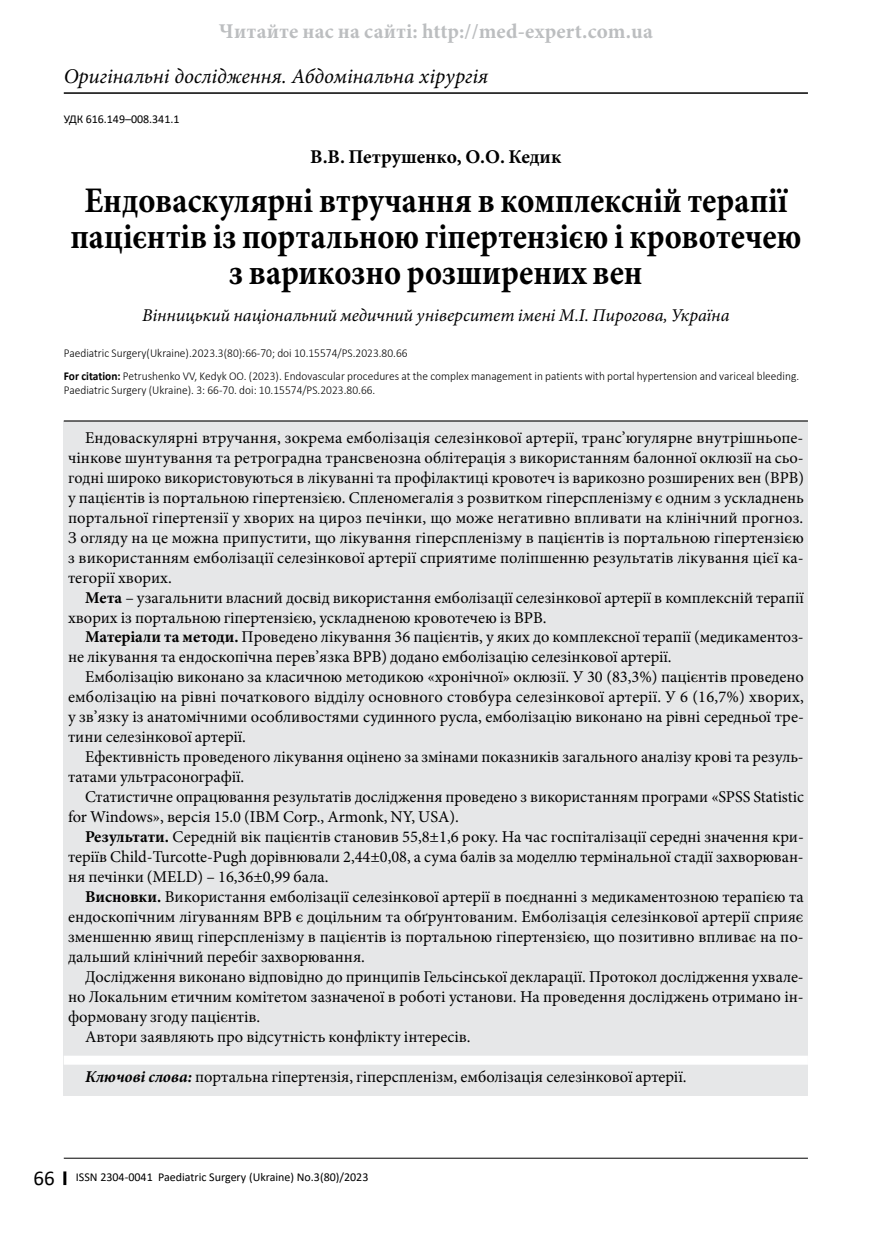
<style>
.page{position:relative;width:893px;height:1234px;background:#fff}
.page>*{position:absolute;margin:0;border:0;box-sizing:border-box;transform-origin:0 0}
.t1{font:700 36px/36px "Minion Pro";color:#000;text-align:center;scale:.9 1}
.t2{font:italic 21px "Minion Pro";color:#000}
.t3{font:700 21px "Minion Pro";letter-spacing:.01em;color:#bcbec0}
.t4{font:700 19.5px "Minion Pro";color:#000}
.t5{font:italic 18px "Minion Pro";color:#000}
.t6{font:16.5px/20px "Minion Pro";color:#000;text-align:justify}
.t7{font:300 12px/23px "Calibri";color:#000;scale:.95 1}
.t8{font:12px "Calibri";color:#000}
.s1{font-weight:700}
.s2{font-weight:700;font-style:italic}
.s3{font-size:21px}
</style>
<div class="page">
<hr style="left:64px;top:92px;width:744px;height:2px;background:#000">
<svg style="left:63px;top:1171px;width:3px;height:13px"></svg>
<hr style="left:64px;top:1157px;width:744px;height:1px;background:#000">
<div style="left:64px;top:421px;width:744px;height:674px;background:#e6e7e8"></div>
<hr style="left:64px;top:420px;width:744px;height:1px;background:#000">
<div style="left:64px;top:1055px;width:744px;height:9px;background:#fff"></div>
<p class="t3" style="left:219px;top:16px;width:435px">Читайте нас на сайті: http://med-expert.com.ua</p>
<p class="t2" style="left:64px;top:62px;width:426px">Оригінальні дослідження. Абдомінальна хірургія</p>
<p class="t8" style="left:64px;top:111px;width:117px">УДК 616.149–008.341.1</p>
<p class="t4" style="left:310px;top:143px;width:253px">В.В. Петрушенко, О.О. Кедик</p>
<h1 class="t1" style="left:70px;top:182px;width:814px">Ендоваскулярні втручання в комплексній терапії пацієнтів із портальною гіпертензією і кровотечею з варикозно розширених вен</h1>
<p class="t5" style="left:142px;top:303px;width:589px">Вінницький національний медичний університет імені М.І. Пирогова, Україна</p>
<p class="t7" style="left:64px;top:341px;width:776px">Paediatric Surgery(Ukraine).2023.3(80):66-70; doi 10.15574/PS.2023.80.66<br><span class="s1">For citation:</span> Petrushenko VV, Kedyk OO. (2023). Endovascular procedures at the complex management in patients with portal hypertension and variceal bleeding.</p>
<p class="t7" style="left:64px;top:378px;width:330px">Paediatric Surgery (Ukraine). 3: 66-70. doi: 10.15574/PS.2023.80.66.</p>
<p class="t6" style="left:68px;top:427px;width:737px;text-indent:17px">Ендоваскулярні втручання, зокрема емболізація селезінкової артерії, транс’югулярне внутрішньопе&shy;чінкове шунтування та ретроградна трансвенозна облітерація з використанням балонної оклюзії на сьо&shy;годні широко використовуються в лікуванні та профілактиці кровотеч із варикозно розширених вен (ВРВ) у пацієнтів із портальною гіпертензією. Спленомегалія з розвитком гіперспленізму є одним з ускладнень портальної гіпертензії у хворих на цироз печінки, що може негативно впливати на клінічний прогноз.<br>З огляду на це можна припустити, що лікування гіперспленізму в пацієнтів із портальною гіпертензією з використанням емболізації селезінкової артерії сприятиме поліпшенню результатів лікування цієї ка&shy;тегорії хворих.</p>
<p class="t6" style="left:68px;top:587px;width:737px;text-indent:17px"><span class="s1">Мета</span> – узагальнити власний досвід використання емболізації селезінкової артерії в комплексній терапії хворих із портальною гіпертензією, ускладненою кровотечею із ВРВ.</p>
<p class="t6" style="left:68px;top:627px;width:737px;text-indent:17px"><span class="s1">Матеріали та методи.</span> Проведено лікування 36 пацієнтів, у яких до комплексної терапії (медикаментоз&shy;не лікування та ендоскопічна перев’язка ВРВ) додано емболізацію селезінкової артерії.</p>
<p class="t6" style="left:68px;top:667px;width:737px;text-indent:17px">Емболізацію виконано за класичною методикою «хронічної» оклюзії. У 30 (83,3%) пацієнтів проведено емболізацію на рівні початкового відділу основного стовбура селезінкової артерії. У 6 (16,7%) хворих, у зв’язку із анатомічними особливостями судинного русла, емболізацію виконано на рівні середньої тре&shy;тини селезінкової артерії.</p>
<p class="t6" style="left:68px;top:747px;width:737px;text-indent:17px">Ефективність проведеного лікування оцінено за змінами показників загального аналізу крові та резуль&shy;татами ультрасонографії.</p>
<p class="t6" style="left:68px;top:786px;width:737px;text-indent:17px">Статистичне опрацювання результатів дослідження проведено з використанням програми «SPSS Statistic for Windows», версія 15.0 (IBM Corp., Armonk, NY, USA).</p>
<p class="t6" style="left:68px;top:826px;width:737px;text-indent:17px"><span class="s1">Результати.</span> Середній вік пацієнтів становив 55,8±1,6 року. На час госпіталізації середні значення кри&shy;теріїв Child-Turcotte-Pugh дорівнювали 2,44±0,08, а сума балів за моделлю термінальної стадії захворюван&shy;ня печінки (MELD) – 16,36±0,99 бала.</p>
<p class="t6" style="left:68px;top:886px;width:737px;text-indent:17px"><span class="s1">Висновки.</span> Використання емболізації селезінкової артерії в поєднанні з медикаментозною терапією та ендоскопічним лігуванням ВРВ є доцільним та обґрунтованим. Емболізація селезінкової артерії сприяє зменшенню явищ гіперспленізму в пацієнтів із портальною гіпертензією, що позитивно впливає на по&shy;дальший клінічний перебіг захворювання.</p>
<p class="t6" style="left:85px;top:966px;width:720px">Дослідження виконано відповідно до принципів Гельсінської декларації. Протокол дослідження ухвале-</p>
<p class="t6" style="left:68px;top:986px;width:737px">но Локальним етичним комітетом зазначеної в роботі установи. На проведення досліджень отримано ін-</p>
<p class="t6" style="left:68px;top:1006px;width:194px">формовану згоду пацієнтів.</p>
<p class="t6" style="left:85px;top:1026px;width:387px">Автори заявляють про відсутність конфлікту інтересів.</p>
<p class="t6" style="left:85px;top:1066px;width:603px"><span class="s2">Ключові слова:</span> портальна гіпертензія, гіперспленізм, емболізація селезінкової артерії.</p>
<p class="t8" style="left:33px;top:1167px;width:336px"><span class="s3">66</span> ISSN 2304-0041 Paediatric Surgery (Ukraine) No.3(80)/2023</p>
</div>
